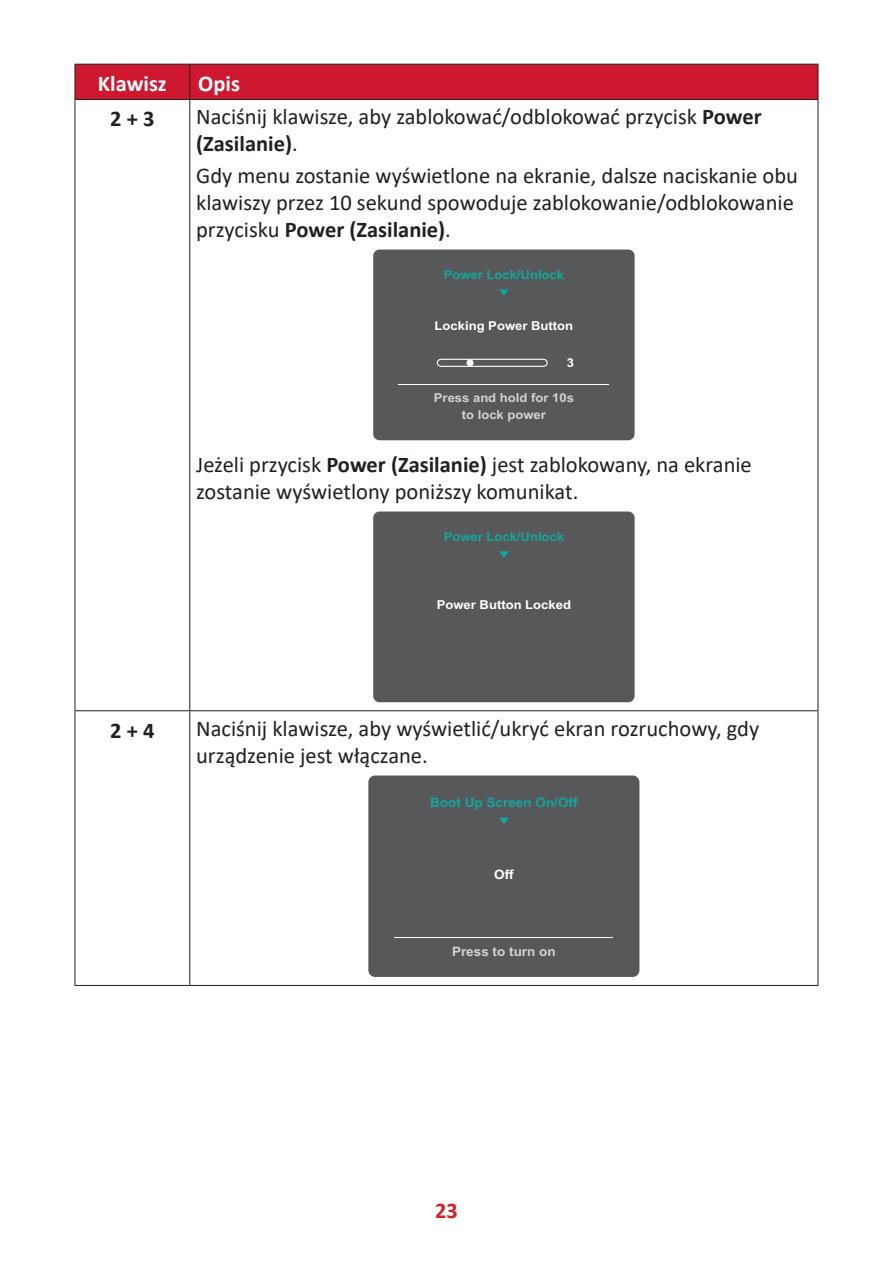
<style>
.page{position:relative;width:893px;height:1263px;background:#fff}
.page>*{position:absolute;margin:0;border:0;box-sizing:border-box;transform-origin:0 0}
.t1{font:22.5px/27px "Calibri";color:#231f20}
.t2{font:700 22.5px "Calibri";color:#fff}
.t3{font:700 22.5px "Calibri";color:#231f20}
.t4{font:700 22.5px "Calibri";color:#d1232a}
.t5{font:700 13.05px "Arial";color:#12a79d;scale:1.04 1}
.t6{font:700 13.05px "Arial";color:#d1d2d4;scale:1.04 1}
.t7{font:700 13.05px "Arial";color:#fff;scale:1.04 1}
.t8{font:700 12.3px "Arial";color:#fff;scale:1.06 1}
.t9{font:700 12.3px "Arial";color:#12a79d;scale:1.06 1}
.t10{font:700 12.3px/17px "Arial";color:#d1d2d4;text-align:center;scale:1.06 1}
.s1{font-weight:700}
</style>
<div class="page">
<div style="left:76px;top:65px;width:742px;height:34px;background:#ce182f"></div>
<hr style="left:75px;top:64px;width:115px;height:1px;background:#231f20">
<hr style="left:75px;top:65px;width:1px;height:34px;background:#231f20">
<hr style="left:190px;top:64px;width:628px;height:1px;background:#231f20">
<hr style="left:189px;top:65px;width:1px;height:34px;background:#231f20">
<hr style="left:818px;top:65px;width:1px;height:34px;background:#231f20">
<hr style="left:75px;top:99px;width:115px;height:1px;background:#231f20">
<hr style="left:190px;top:99px;width:628px;height:1px;background:#231f20">
<hr style="left:75px;top:100px;width:1px;height:610px;background:#231f20">
<hr style="left:189px;top:100px;width:1px;height:610px;background:#231f20">
<hr style="left:818px;top:100px;width:1px;height:610px;background:#231f20">
<hr style="left:75px;top:710px;width:115px;height:1px;background:#231f20">
<hr style="left:75px;top:711px;width:1px;height:274px;background:#231f20">
<hr style="left:190px;top:710px;width:628px;height:1px;background:#231f20">
<hr style="left:189px;top:711px;width:1px;height:274px;background:#231f20">
<hr style="left:818px;top:711px;width:1px;height:274px;background:#231f20">
<hr style="left:75px;top:985px;width:115px;height:1px;background:#231f20">
<hr style="left:190px;top:985px;width:628px;height:1px;background:#231f20">
<div style="left:373px;top:250px;width:262px;height:190px;background:#57585a;border-radius:6px"></div>
<hr style="left:398px;top:384px;width:211px;height:1px;background:#fff">
<div style="left:437px;top:359px;width:111px;height:8px;border:1px solid #fff;border-radius:4px"></div>
<div style="left:466px;top:359px;width:8px;height:7px;background:#fff;border-radius:50%"></div>
<svg style="left:499px;top:289px;width:10px;height:7px"></svg>
<div style="left:373px;top:511px;width:262px;height:191px;background:#57585a;border-radius:6px"></div>
<svg style="left:499px;top:551px;width:10px;height:7px"></svg>
<div style="left:368px;top:775px;width:271px;height:202px;background:#57585a;border-radius:7px"></div>
<hr style="left:395px;top:937px;width:218px;height:1px;background:#fff">
<svg style="left:499px;top:818px;width:10px;height:6px"></svg>
<p class="t2" style="left:98px;top:68px;width:70px">Klawisz</p>
<p class="t2" style="left:198px;top:68px;width:43px">Opis</p>
<p class="t3" style="left:110px;top:103px;width:46px">2 + 3</p>
<p class="t1" style="left:196px;top:103px;width:567px">Naciśnij klawisze, aby zablokować/odblokować przycisk <span class="s1">Power (Zasilanie)</span>.</p>
<p class="t1" style="left:196px;top:161px;width:603px">Gdy menu zostanie wyświetlone na ekranie, dalsze naciskanie obu klawiszy przez 10 sekund spowoduje zablokowanie/odblokowanie przycisku <span class="s1">Power (Zasilanie)</span>.</p>
<p class="t9" style="left:444px;top:266px;width:115px">Power Lock/Unlock</p>
<p class="t8" style="left:435px;top:317px;width:132px">Locking Power Button</p>
<p class="t8" style="left:567px;top:354px;width:8px">3</p>
<p class="t10" style="left:434px;top:390px;width:134px">Press and hold for 10s to lock power</p>
<p class="t1" style="left:196px;top:450px;width:557px">Jeżeli przycisk <span class="s1">Power (Zasilanie)</span> jest zablokowany, na ekranie zostanie wyświetlony poniższy komunikat.</p>
<p class="t9" style="left:444px;top:528px;width:115px">Power Lock/Unlock</p>
<p class="t8" style="left:437px;top:596px;width:128px">Power Button Locked</p>
<p class="t3" style="left:110px;top:714px;width:46px">2 + 4</p>
<p class="t1" style="left:196px;top:714px;width:565px">Naciśnij klawisze, aby wyświetlić/ukryć ekran rozruchowy, gdy urządzenie jest włączane.</p>
<p class="t5" style="left:430px;top:793px;width:143px">Boot Up Screen On/Off</p>
<p class="t7" style="left:494px;top:865px;width:20px">Off</p>
<p class="t6" style="left:452px;top:942px;width:101px">Press to turn on</p>
<p class="t4" style="left:435px;top:1194px;width:24px">23</p>
</div>
